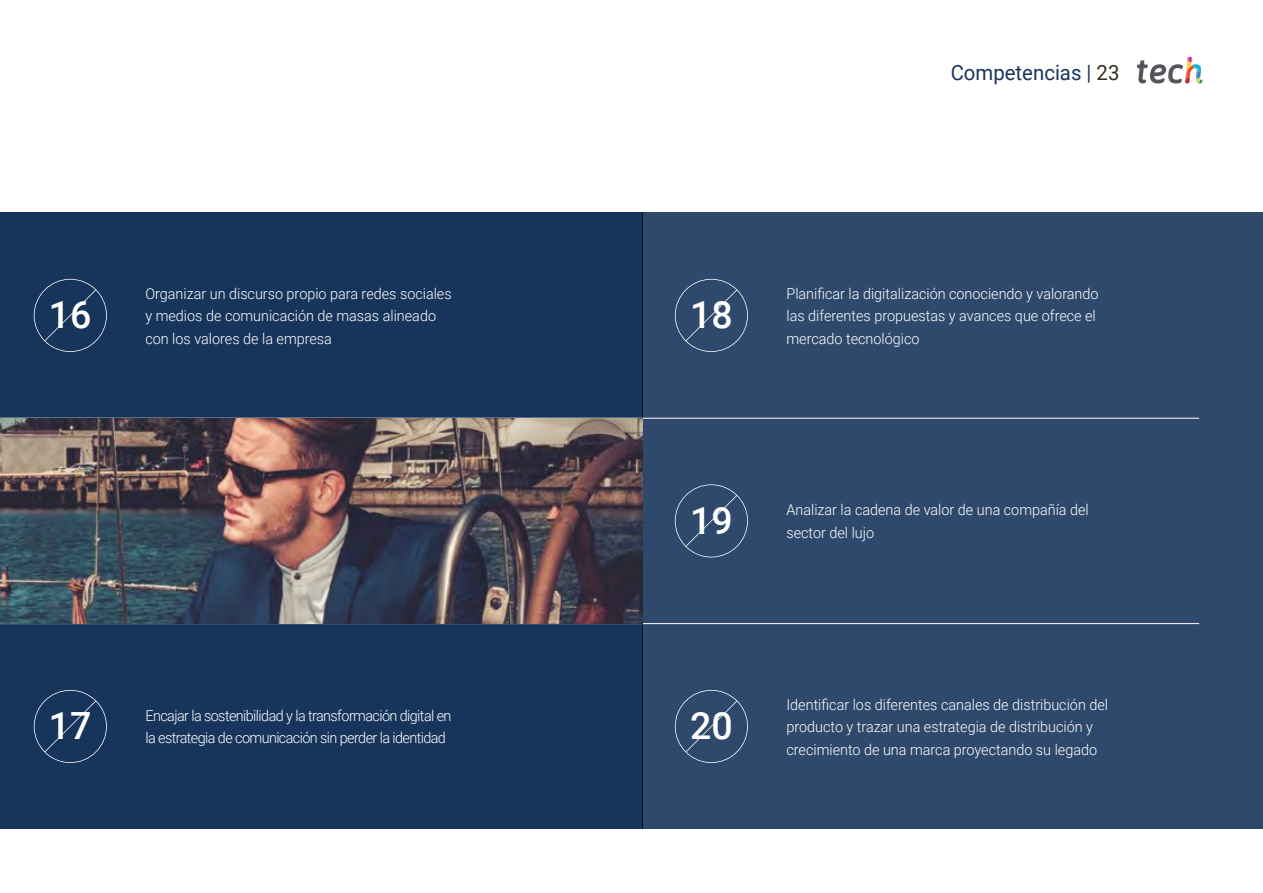
<style>
.page{position:relative;width:1263px;height:893px;background:#fff}
.page>*{position:absolute;margin:0;border:0;box-sizing:border-box;transform-origin:0 0}
.t1{font:500 37.5px "Roboto";color:#fff}
.t2{font:21px "Roboto";color:#1a355c}
.t3{font:300 15px/22.5px "Roboto";color:#fff;scale:.96 1}
.t4{font:300 15px/22.5px "Roboto";letter-spacing:-.04em;color:#fff;scale:.96 1}
.s1{color:#312e20}
</style>
<div class="page">
<svg style="left:1137px;top:57px;width:65px;height:27px"></svg>
<div style="left:0;top:213px;width:642px;height:616px;background:#17355b"></div>
<div style="left:642px;top:213px;width:621px;height:616px;background:#2e496b"></div>
<svg style="left:34px;top:279px;width:73px;height:73px"></svg>
<svg style="left:675px;top:279px;width:73px;height:73px"></svg>
<svg style="left:34px;top:690px;width:73px;height:73px"></svg>
<svg style="left:675px;top:484px;width:73px;height:73px"></svg>
<svg style="left:675px;top:690px;width:73px;height:73px"></svg>
<hr style="left:0;top:418px;width:1199px;height:1px;background:#fff">
<hr style="left:0;top:623px;width:1199px;height:1px;background:#fff">
<img style="left:0;top:418px;width:642px;height:205px">
<h2 class="t2" style="left:951px;top:57px;width:170px">Competencias | <span class="s1">23</span></h2>
<p class="t3" style="left:145px;top:281px;width:321px">Organizar un discurso propio para redes sociales y medios de comunicación de masas alineado con los valores de la empresa</p>
<p class="t3" style="left:786px;top:281px;width:327px">Planificar la digitalización conociendo y valorando las diferentes propuestas y avances que ofrece el mercado tecnológico</p>
<h1 class="t1" style="left:49px;top:288px;width:44px">16</h1>
<h1 class="t1" style="left:690px;top:288px;width:44px">18</h1>
<h1 class="t1" style="left:49px;top:699px;width:44px">17</h1>
<p class="t4" style="left:145px;top:704px;width:320px">Encajar la sostenibilidad y la transformación digital en la estrategia de comunicación sin perder la identidad</p>
<h1 class="t1" style="left:690px;top:494px;width:44px">19</h1>
<p class="t3" style="left:786px;top:498px;width:316px">Analizar la cadena de valor de una compañía del sector del lujo</p>
<h1 class="t1" style="left:690px;top:699px;width:44px">20</h1>
<p class="t3" style="left:786px;top:692px;width:336px">Identificar los diferentes canales de distribución del producto y trazar una estrategia de distribución y crecimiento de una marca proyectando su legado</p>
</div>
